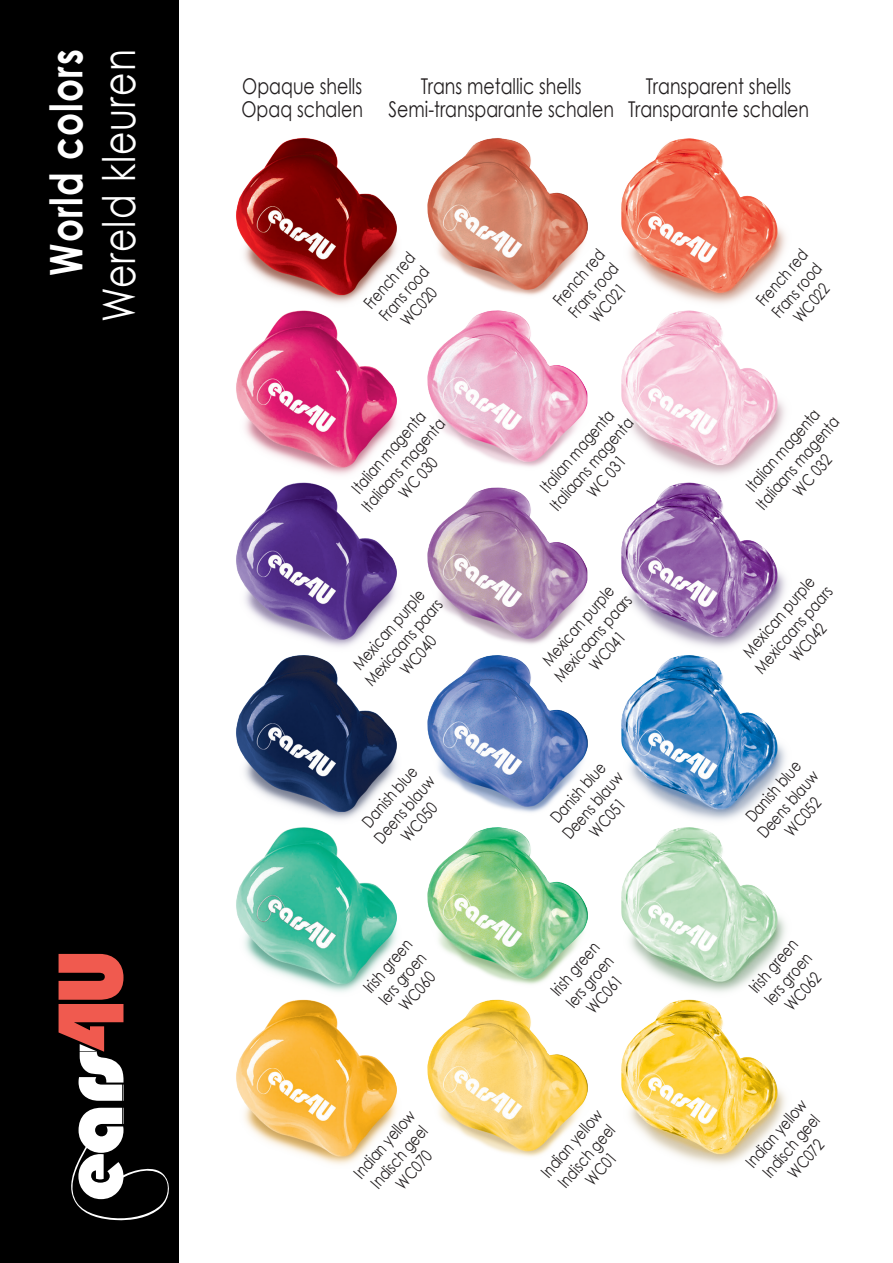
<style>
.page{position:relative;width:893px;height:1263px;background:#fff}
.page>*{position:absolute;margin:0;border:0;box-sizing:border-box;transform-origin:0 0}
.t1{font:45px "Century Gothic";letter-spacing:.03em;color:#fff;scale:.8 1}
.t2{font:700 45px "Century Gothic";letter-spacing:.03em;color:#fff;scale:.8 1}
.t3{font:21.75px/22.5px "Century Gothic";color:#231f20;text-align:center;scale:.8 1}
.t4{font:16.5px/19.5px "Century Gothic";color:#231f20;text-align:center;scale:.8 1}
</style>
<div class="page">
<img style="left:236px;top:137px;width:550px;height:1028px">
<div style="left:0;top:0;width:179px;height:1263px;background:#000"></div>
<svg style="left:71px;top:1108px;width:98px;height:112px"></svg>
<svg style="left:59px;top:954px;width:64px;height:147px"></svg>
<h1 class="t2" style="left:38px;top:276px;width:285px;rotate:-90deg">World colors</h1>
<h1 class="t1" style="left:91px;top:322px;width:343px;rotate:-90deg">Wereld kleuren</h1>
<h2 class="t3" style="left:241px;top:75px;width:153px;text-align:left">Opaque shells<br>Opaq schalen</h2>
<h2 class="t3" style="left:389px;top:75px;width:283px">Trans metallic shells<br>Semi-transparante schalen</h2>
<h2 class="t3" style="left:628px;top:75px;width:228px">Transparent shells<br>Transparante schalen</h2>
<p class="t4" style="left:359px;top:300px;width:87px;rotate:-49deg">French red<br>Frans rood<br>WC020</p>
<p class="t4" style="left:343px;top:490px;width:148px;rotate:-49deg">Italian magenta<br>Italiaans magenta<br>WC 030</p>
<p class="t4" style="left:345px;top:664px;width:138px;rotate:-49deg">Mexican purple<br>Mexicaans paars<br>WC040</p>
<p class="t4" style="left:355px;top:821px;width:106px;rotate:-49deg">Danish blue<br>Deens blauw<br>WC050</p>
<p class="t4" style="left:359px;top:983px;width:82px;rotate:-49deg">Irish green<br>Iers groen<br>WC060</p>
<p class="t4" style="left:349px;top:1169px;width:106px;rotate:-49deg">Indian yellow<br>Indisch geel<br>WC070</p>
<p class="t4" style="left:549px;top:297px;width:87px;rotate:-49deg">French red<br>Frans rood<br>WC021</p>
<p class="t4" style="left:752px;top:297px;width:87px;rotate:-49deg">French red<br>Frans rood<br>WC022</p>
<p class="t4" style="left:531px;top:488px;width:148px;rotate:-49deg">Italian magenta<br>Italiaans magenta<br>WC 031</p>
<p class="t4" style="left:535px;top:660px;width:138px;rotate:-49deg">Mexican purple<br>Mexicaans paars<br>WC041</p>
<p class="t4" style="left:543px;top:817px;width:106px;rotate:-49deg">Danish blue<br>Deens blauw<br>WC051</p>
<p class="t4" style="left:546px;top:986px;width:82px;rotate:-49deg">Irish green<br>Iers groen<br>WC061</p>
<p class="t4" style="left:537px;top:1168px;width:106px;rotate:-49deg">Indian yellow<br>Indisch geel<br>WC01</p>
<p class="t4" style="left:737px;top:487px;width:148px;rotate:-49deg">Italian magenta<br>Italiaans magenta<br>WC 032</p>
<p class="t4" style="left:735px;top:651px;width:138px;rotate:-49deg">Mexican purple<br>Mexicaans paars<br>WC042</p>
<p class="t4" style="left:738px;top:816px;width:106px;rotate:-49deg">Danish blue<br>Deens blauw<br>WC052</p>
<p class="t4" style="left:745px;top:983px;width:82px;rotate:-49deg">Irish green<br>Iers groen<br>WC062</p>
<p class="t4" style="left:741px;top:1158px;width:106px;rotate:-49deg">Indian yellow<br>Indisch geel<br>WC072</p>
</div>
